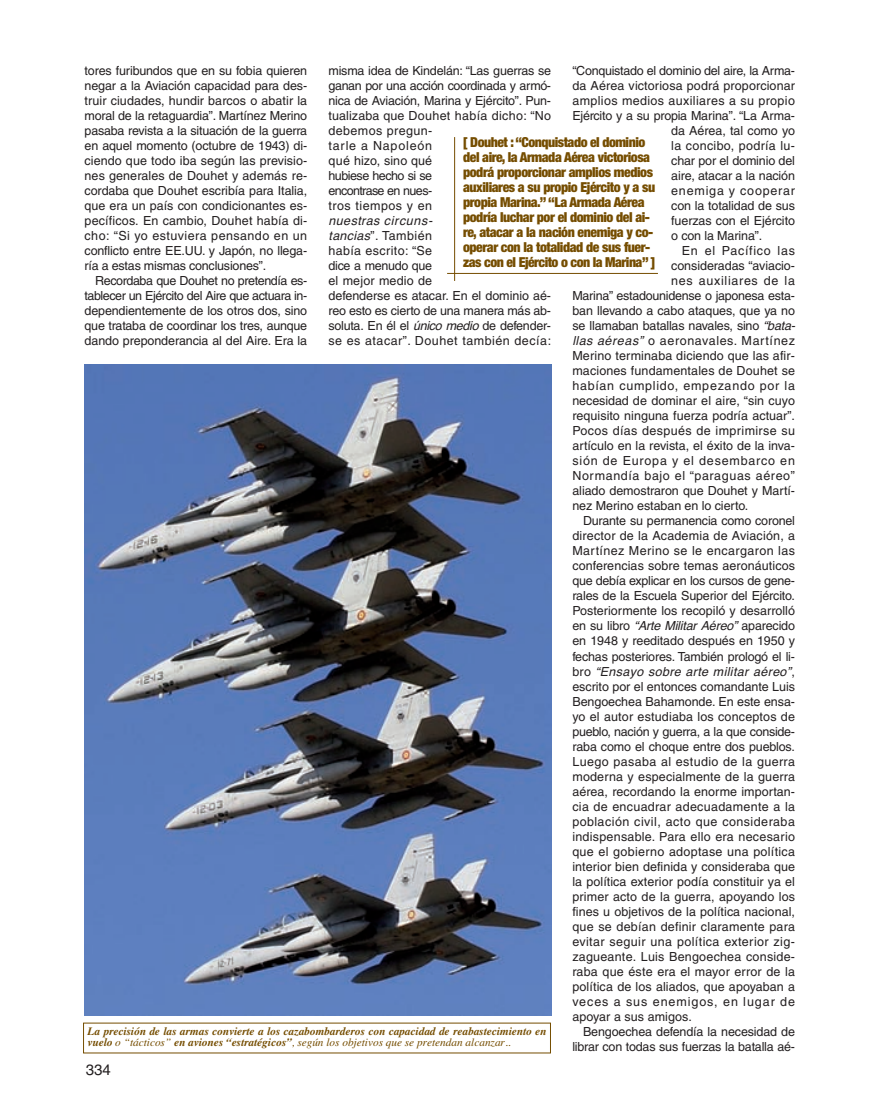
<style>
.page{position:relative;width:869px;height:1117px;background:#fff}
.page>*{position:absolute;margin:0;border:0;box-sizing:border-box;transform-origin:0 0}
.t1{font:15px "Helvetica";color:#231f20}
.t2{font:900 condensed 13.75px/15px "Helvetica Neue";letter-spacing:-.03em;color:#754d00}
.t3{font:12.5px/15px "Helvetica";color:#231f20;text-align:justify}
.t4{font:12.5px "Helvetica";letter-spacing:-.02em;color:#231f20}
.t5{font:12.5px "Helvetica";letter-spacing:.03em;color:#231f20}
.t6{font:12.5px "Helvetica";letter-spacing:.02em;color:#231f20}
.t7{font:12.5px "Helvetica";letter-spacing:.025em;color:#231f20}
.t8{font:12.5px "Helvetica";letter-spacing:.035em;color:#231f20}
.t9{font:12.5px "Helvetica";letter-spacing:.05em;color:#231f20}
.t10{font:12.5px "Helvetica";letter-spacing:.065em;color:#231f20}
.t11{font:italic 12.5px "Helvetica";letter-spacing:.03em;color:#231f20}
.t12{font:12.5px "Helvetica";letter-spacing:.055em;color:#231f20}
.t13{font:12.5px "Helvetica";letter-spacing:.06em;color:#231f20}
.t14{font:12.5px "Helvetica";letter-spacing:.075em;color:#231f20}
.t15{font:italic 700 11.25px/11.2px "Times";color:#754d00}
.s1{font-style:italic}
.s2{font-style:normal}
.s3{font-weight:400}
</style>
<div class="page">
<img style="left:84px;top:364px;width:466px;height:650px">
<hr style="left:454px;top:137px;width:1px;height:144px;background:#754d00">
<hr style="left:447px;top:273px;width:210px;height:1px;background:#754d00">
<p class="t4" style="left:572px;top:66px;width:224px">“Conquistado el dominio del aire, la Arma-</p>
<p class="t3" style="left:572px;top:79px;width:224px">da Aérea victoriosa podrá proporcionar</p>
<p class="t5" style="left:572px;top:96px;width:224px">amplios medios auxiliares a su propio</p>
<p class="t4" style="left:572px;top:111px;width:224px">Ejército y a su propia Marina”. “La Arma-</p>
<p class="t3" style="left:671px;top:124px;width:125px">da Aérea, tal como yo</p>
<p class="t7" style="left:671px;top:141px;width:125px">la concibo, podría lu-</p>
<p class="t3" style="left:671px;top:154px;width:125px">char por el dominio del</p>
<p class="t3" style="left:671px;top:169px;width:125px">aire, atacar a la nación</p>
<p class="t10" style="left:671px;top:186px;width:125px">enemiga y cooperar</p>
<p class="t3" style="left:671px;top:199px;width:125px">con la totalidad de sus</p>
<p class="t3" style="left:671px;top:214px;width:125px">fuerzas con el Ejército</p>
<p class="t3" style="left:671px;top:229px;width:93px">o con la Marina”.</p>
<p class="t12" style="left:681px;top:246px;width:115px">En el Pacífico las</p>
<p class="t3" style="left:671px;top:259px;width:125px">consideradas “aviacio-</p>
<p class="t12" style="left:671px;top:276px;width:125px">nes auxiliares de la</p>
<p class="t4" style="left:572px;top:291px;width:224px">Marina” estadounidense o japonesa esta-</p>
<p class="t3" style="left:572px;top:304px;width:224px">ban llevando a cabo ataques, que ya no</p>
<p class="t3" style="left:572px;top:319px;width:224px">se llamaban batallas navales, sino <span class="s1">“bata-</span></p>
<p class="t9" style="left:572px;top:336px;width:224px"><span class="s1">llas aéreas”</span> o aeronavales. Martínez</p>
<p class="t3" style="left:572px;top:349px;width:224px">Merino terminaba diciendo que las afir-</p>
<p class="t3" style="left:572px;top:364px;width:224px">maciones fundamentales de Douhet se</p>
<p class="t13" style="left:572px;top:381px;width:224px">habían cumplido, empezando por la</p>
<p class="t3" style="left:572px;top:394px;width:224px">necesidad de dominar el aire, “sin cuyo</p>
<p class="t3" style="left:572px;top:409px;width:224px">requisito ninguna fuerza podría actuar”.</p>
<p class="t5" style="left:572px;top:426px;width:224px">Pocos días después de imprimirse su</p>
<p class="t3" style="left:572px;top:439px;width:224px">artículo en la revista, el éxito de la inva-</p>
<p class="t10" style="left:572px;top:456px;width:224px">sión de Europa y el desembarco en</p>
<p class="t9" style="left:572px;top:471px;width:224px">Normandía bajo el “paraguas aéreo”</p>
<p class="t3" style="left:572px;top:484px;width:224px">aliado demostraron que Douhet y Martí-</p>
<p class="t3" style="left:572px;top:499px;width:177px">nez Merino estaban en lo cierto.</p>
<p class="t3" style="left:582px;top:514px;width:213px">Durante su permanencia como coronel</p>
<p class="t3" style="left:572px;top:529px;width:224px">director de la Academia de Aviación, a</p>
<p class="t8" style="left:572px;top:546px;width:224px">Martínez Merino se le encargaron las</p>
<p class="t3" style="left:572px;top:559px;width:224px">conferencias sobre temas aeronáuticos</p>
<p class="t4" style="left:572px;top:576px;width:224px">que debía explicar en los cursos de gene-</p>
<p class="t3" style="left:572px;top:589px;width:224px">rales de la Escuela Superior del Ejército.</p>
<p class="t3" style="left:572px;top:604px;width:224px">Posteriormente los recopiló y desarrolló</p>
<p class="t3" style="left:572px;top:619px;width:224px">en su libro <span class="s1">“Arte Militar Aéreo”</span> aparecido</p>
<p class="t3" style="left:572px;top:634px;width:224px">en 1948 y reeditado después en 1950 y</p>
<p class="t3" style="left:572px;top:649px;width:224px">fechas posteriores. También prologó el li-</p>
<p class="t11" style="left:572px;top:666px;width:224px"><span class="s2">bro</span> “Ensayo sobre arte militar aéreo”<span class="s2">,</span></p>
<p class="t3" style="left:572px;top:679px;width:224px">escrito por el entonces comandante Luis</p>
<p class="t3" style="left:572px;top:694px;width:224px">Bengoechea Bahamonde. En este ensa-</p>
<p class="t3" style="left:572px;top:709px;width:224px">yo el autor estudiaba los conceptos de</p>
<p class="t4" style="left:572px;top:726px;width:224px">pueblo, nación y guerra, a la que conside-</p>
<p class="t3" style="left:572px;top:739px;width:224px">raba como el choque entre dos pueblos.</p>
<p class="t5" style="left:572px;top:756px;width:224px">Luego pasaba al estudio de la guerra</p>
<p class="t3" style="left:572px;top:769px;width:224px">moderna y especialmente de la guerra</p>
<p class="t3" style="left:572px;top:784px;width:224px">aérea, recordando la enorme importan-</p>
<p class="t7" style="left:572px;top:801px;width:224px">cia de encuadrar adecuadamente a la</p>
<p class="t8" style="left:572px;top:816px;width:224px">población civil, acto que consideraba</p>
<p class="t6" style="left:572px;top:831px;width:224px">indispensable. Para ello era necesario</p>
<p class="t7" style="left:572px;top:846px;width:224px">que el gobierno adoptase una política</p>
<p class="t3" style="left:572px;top:859px;width:224px">interior bien definida y consideraba que</p>
<p class="t3" style="left:572px;top:874px;width:224px">la política exterior podía constituir ya el</p>
<p class="t3" style="left:572px;top:889px;width:224px">primer acto de la guerra, apoyando los</p>
<p class="t3" style="left:572px;top:904px;width:224px">fines u objetivos de la política nacional,</p>
<p class="t6" style="left:572px;top:921px;width:224px">que se debían definir claramente para</p>
<p class="t5" style="left:572px;top:936px;width:224px">evitar seguir una política exterior zig-</p>
<p class="t6" style="left:572px;top:951px;width:224px">zagueante. Luis Bengoechea conside-</p>
<p class="t3" style="left:572px;top:964px;width:224px">raba que éste era el mayor error de la</p>
<p class="t3" style="left:572px;top:979px;width:224px">política de los aliados, que apoyaban a</p>
<p class="t14" style="left:572px;top:996px;width:224px">veces a sus enemigos, en lugar de</p>
<p class="t3" style="left:572px;top:1009px;width:121px">apoyar a sus amigos.</p>
<p class="t3" style="left:582px;top:1024px;width:213px">Bengoechea defendía la necesidad de</p>
<p class="t3" style="left:572px;top:1039px;width:224px">librar con todas sus fuerzas la batalla aé-</p>
<p class="t3" style="left:328px;top:64px;width:224px;text-align:left">misma idea de Kindelán: “Las guerras se ganan por una acción coordinada y armó&shy;nica de Aviación, Marina y Ejército”. Pun&shy;tualizaba que Douhet había dicho: “No debemos pregun-<br>tarle a Napoleón<br>qué hizo, sino qué<br>hubiese hecho si se<br>encontrase en nues-<br>tros tiempos y en</p>
<p class="t3" style="left:328px;top:214px;width:224px;text-align:left"><span class="s1">nuestras circuns-<br>tancias</span>”. También<br>había escrito: “Se<br>dice a menudo que<br>el mejor medio de<br>defenderse es atacar. En el dominio aé&shy;reo esto es cierto de una manera más ab&shy;soluta. En él el <span class="s1">único medio</span> de defender&shy;se es atacar”. Douhet también decía:</p>
<p class="t3" style="left:85px;top:64px;width:224px">tores furibundos que en su fobia quieren negar a la Aviación capacidad para des&shy;truir ciudades, hundir barcos o abatir la moral de la retaguardia”. Martínez Merino pasaba revista a la situación de la guerra en aquel momento (octubre de 1943) di&shy;ciendo que todo iba según las previsio&shy;nes generales de Douhet y además re&shy;cordaba que Douhet escribía para Italia, que era un país con condicionantes es&shy;pecíficos. En cambio, Douhet había di&shy;cho: “Si yo estuviera pensando en un conflicto entre EE.UU. y Japón, no llega&shy;ría a estas mismas conclusiones”.</p>
<p class="t3" style="left:85px;top:274px;width:224px;text-indent:11px">Recordaba que Douhet no pretendía es&shy;tablecer un Ejército del Aire que actuara in&shy;dependientemente de los otros dos, sino que trataba de coordinar los tres, aunque dando preponderancia al del Aire. Era la</p>
<p class="t2" style="left:463px;top:136px;width:193px">[ Douhet : “Conquistado el dominio del aire, la Armada Aérea victoriosa podrá proporcionar amplios medios auxiliares a su propio Ejército y a su propia Marina.” “La Armada Aérea podría luchar por el dominio del ai&shy;re, atacar a la nación enemiga y co&shy;operar con la totalidad de sus fuer&shy;zas con el Ejército o con la Marina” ]</p>
<p class="t15" style="left:87px;top:1026px;width:460px">La precisión de las armas convierte a los cazabombarderos con capacidad de reabastecimiento en vuelo <span class="s3">o “tácticos”</span> en aviones “estratégicos”<span class="s3">, según los objetivos que se pretendan alcanzar..</span></p>
<p class="t1" style="left:86px;top:1064px;width:27px">334</p>
</div>
